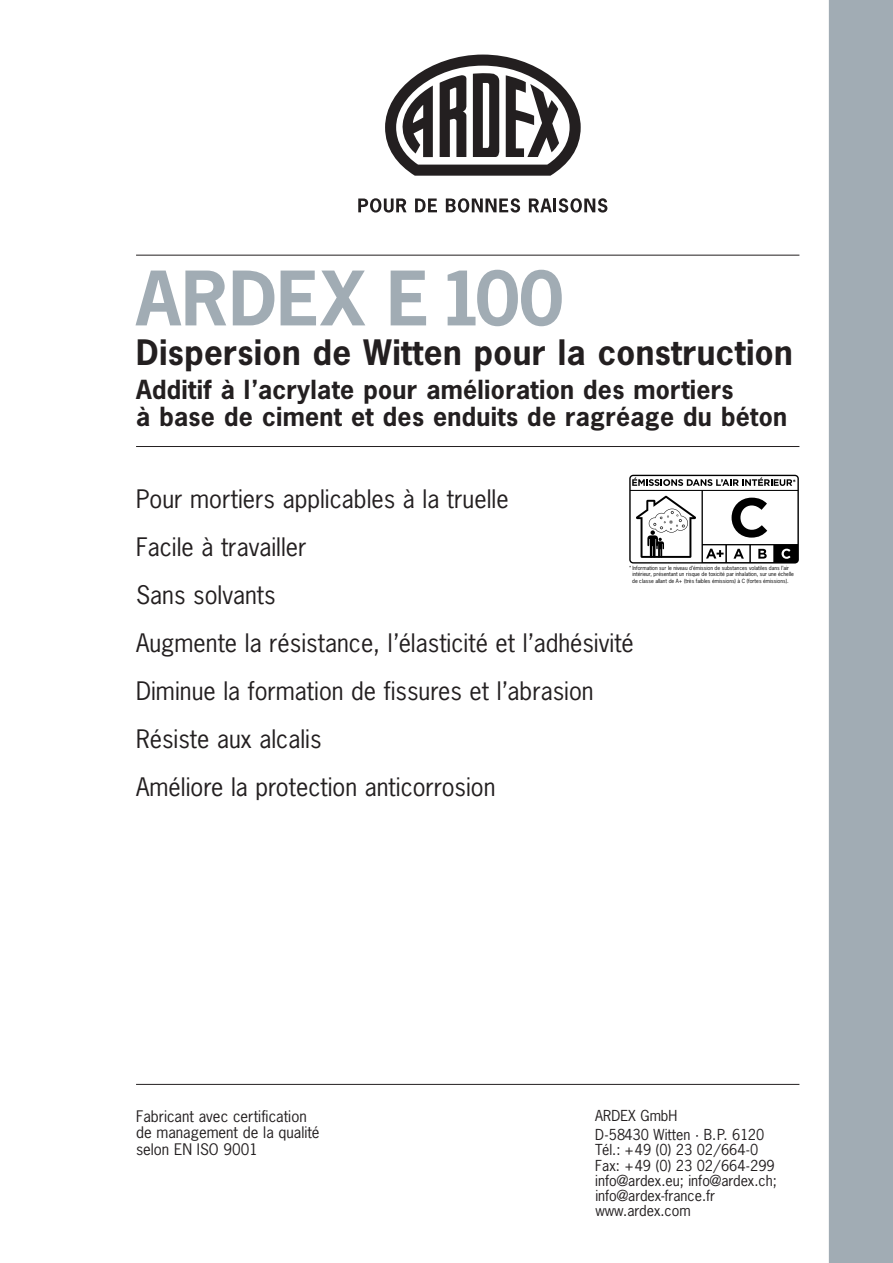
<style>
.page{position:relative;width:893px;height:1263px;background:#fff}
.page>*{position:absolute;margin:0;border:0;box-sizing:border-box;transform-origin:0 0}
.t1{font:700 70.5px "News Gothic";letter-spacing:.01em;color:#a1acb4}
.t2{font:700 33px "News Gothic";letter-spacing:.01em;color:#231f20}
.t3{font:700 24.75px/27px "News Gothic";letter-spacing:.01em;color:#231f20}
.t4{font:24px/48px "News Gothic";color:#231f20}
.t5{font:15px/16.5px "News Gothic";color:#231f20}
.t6{font:14.25px/15px "News Gothic";color:#231f20}
.t7{font:5.4px/6.4px "News Gothic";color:#000}
</style>
<div class="page">
<div style="left:829px;top:0;width:64px;height:1263px;background:#a1acb4"></div>
<hr style="left:136px;top:1084px;width:663px;height:1px;background:#231f20">
<hr style="left:136px;top:255px;width:663px;height:1px;background:#231f20">
<hr style="left:136px;top:446px;width:663px;height:1px;background:#231f20">
<svg style="left:385px;top:55px;width:196px;height:121px"></svg>
<svg style="left:358px;top:198px;width:49px;height:15px"></svg>
<svg style="left:415px;top:198px;width:22px;height:14px"></svg>
<svg style="left:446px;top:198px;width:74px;height:15px"></svg>
<svg style="left:529px;top:198px;width:23px;height:14px"></svg>
<hr style="left:553px;top:198px;width:3px;height:14px;background:#231f20">
<svg style="left:559px;top:198px;width:48px;height:15px"></svg>
<svg style="left:629px;top:475px;width:170px;height:88px"></svg>
<h1 class="t1" style="left:136px;top:260px;width:429px">ARDEX E100</h1>
<h2 class="t2" style="left:136px;top:335px;width:658px">Dispersion de Witten pour la construction</h2>
<p class="t3" style="left:136px;top:377px;width:653px">Additif à l’acrylate pour amélioration des mortiers<br>à base de ciment et des enduits de ragréage du béton</p>
<p class="t4" style="left:136px;top:475px;width:499px">Pour mortiers applicables à la truelle<br>Facile à travailler<br>Sans solvants<br>Augmente la résistance, l’élasticité et l’adhésivité Diminue la formation de fissures et l’abrasion Résiste aux alcalis<br>Améliore la protection anticorrosion</p>
<p class="t7" style="left:632px;top:565px;width:163px;text-indent:-3px">* Information sur le niveau d’émission de substances volatiles dans l’air intérieur, présentant un risque de toxicité par inhalation, sur une échelle de classe allant de A+ (très faibles émissions) à C (fortes émissions).</p>
<p class="t5" style="left:136px;top:1108px;width:185px">Fabricant avec certification de management de la qualité selon EN ISO 9001</p>
<p class="t6" style="left:595px;top:1106px;width:170px;line-height:19.5px">ARDEX GmbH<br>D-58430 Witten · B.P. 6120</p>
<p class="t6" style="left:595px;top:1143px;width:183px">Tél.: +49 (0) 23 02/664-0<br>Fax: +49 (0) 23 02/664-299 info@ardex.eu; info@ardex.ch; info@ardex-france.fr www.ardex.com</p>
</div>
